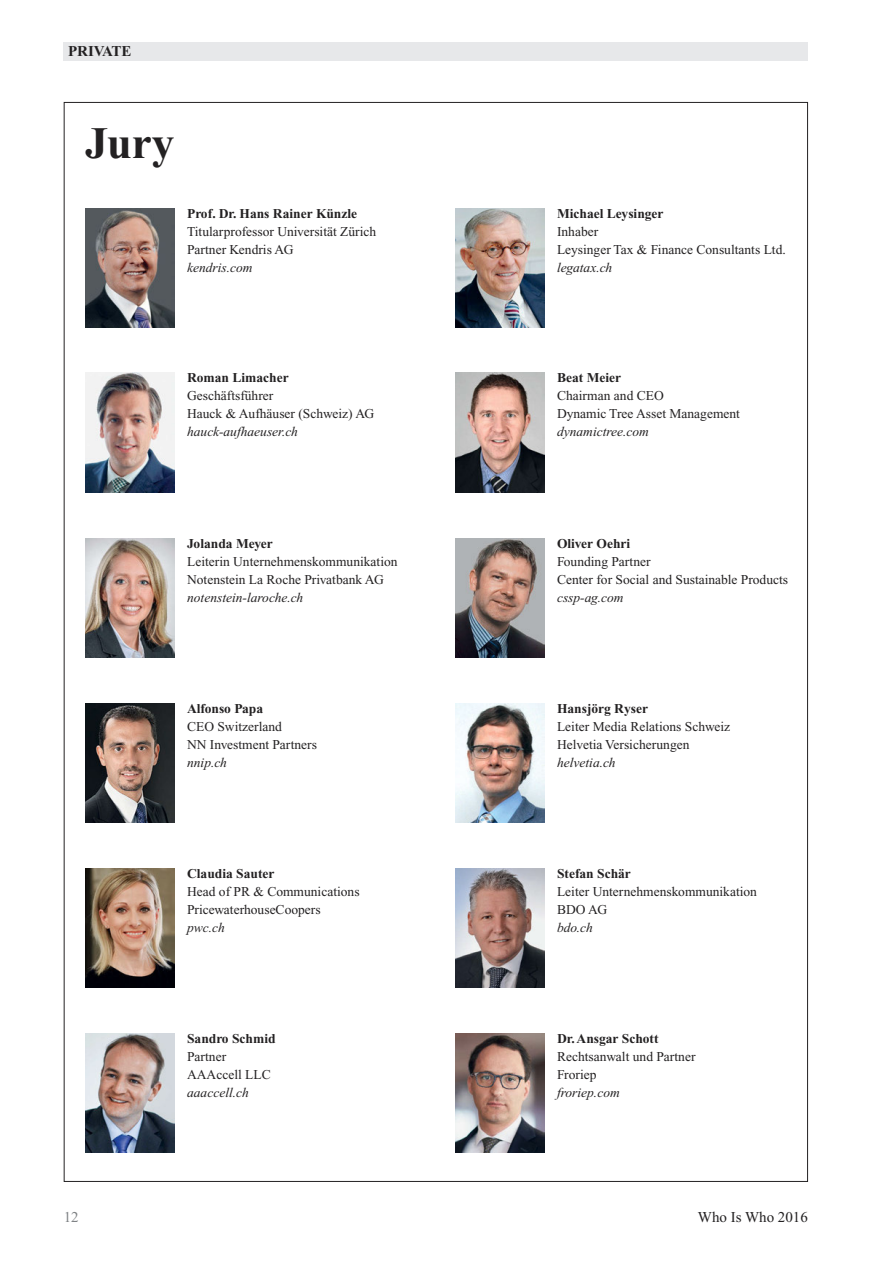
<style>
.page{position:relative;width:893px;height:1263px;background:#fff}
.page>*{position:absolute;margin:0;border:0;box-sizing:border-box;transform-origin:0 0}
.t1{font:700 45px "Times New Roman PS Std";color:#232122}
.t2{font:15px "Times New Roman PS Std";color:#232122}
.t3{font:700 15px "Times New Roman PS Std";color:#232122}
.t4{font:15px "Times New Roman PS Std";color:#7f8285}
.t5{font:13.5px/18px "Times New Roman PS Std";color:#232122}
.t6{font:700 13.5px "Times New Roman PS Std";color:#232122}
.t7{font:italic 13.5px "Times New Roman PS Std";color:#232122}
</style>
<div class="page">
<div style="left:64px;top:43px;width:744px;height:18px;background:#e7e8ea"></div>
<img style="left:455px;top:538px;width:89px;height:119px">
<img style="left:85px;top:538px;width:89px;height:119px">
<img style="left:85px;top:704px;width:89px;height:119px">
<img style="left:455px;top:704px;width:89px;height:119px">
<img style="left:455px;top:373px;width:89px;height:119px">
<img style="left:455px;top:208px;width:89px;height:119px">
<img style="left:85px;top:373px;width:89px;height:119px">
<img style="left:85px;top:208px;width:89px;height:119px">
<img style="left:455px;top:1033px;width:89px;height:119px">
<img style="left:455px;top:869px;width:89px;height:119px">
<img style="left:85px;top:1033px;width:89px;height:119px">
<img style="left:85px;top:869px;width:89px;height:119px">
<p class="t3" style="left:68px;top:46px;width:65px">PrIvate</p>
<h1 class="t1" style="left:85px;top:128px;width:91px">Jury</h1>
<p class="t6" style="left:187px;top:209px;width:171px">Prof. Dr. Hans rainer Künzle</p>
<p class="t5" style="left:187px;top:224px;width:191px">Titularprofessor Universität Zürich<br>Partner Kendris AG</p>
<p class="t7" style="left:187px;top:262px;width:67px">kendris.com</p>
<p class="t6" style="left:187px;top:373px;width:103px">roman Limacher</p>
<p class="t5" style="left:187px;top:388px;width:189px">Geschäftsführer<br>Hauck &amp; Aufhäuser (Schweiz) AG</p>
<p class="t7" style="left:187px;top:427px;width:112px">hauck-aufhaeuser.ch</p>
<p class="t6" style="left:187px;top:539px;width:87px">Jolanda Meyer</p>
<p class="t5" style="left:187px;top:553px;width:212px">Leiterin Unternehmenskommunikation<br>Notenstein La Roche Privatbank AG</p>
<p class="t7" style="left:187px;top:592px;width:118px">notenstein-laroche.ch</p>
<p class="t6" style="left:187px;top:704px;width:78px">alfonso Papa</p>
<p class="t5" style="left:187px;top:719px;width:131px">CEO Switzerland<br>NN Investment Partners</p>
<p class="t7" style="left:187px;top:758px;width:41px">nnip.ch</p>
<p class="t6" style="left:187px;top:869px;width:89px">Claudia Sauter</p>
<p class="t5" style="left:187px;top:884px;width:174px">Head of PR &amp; Communications<br>PricewaterhouseCoopers</p>
<p class="t7" style="left:187px;top:923px;width:39px">pwc.ch</p>
<p class="t6" style="left:187px;top:1034px;width:90px">Sandro Schmid</p>
<p class="t5" style="left:187px;top:1048px;width:85px">Partner<br>AAAccell LLC</p>
<p class="t7" style="left:187px;top:1087px;width:63px">aaaccell.ch</p>
<p class="t6" style="left:557px;top:209px;width:108px">Michael Leysinger</p>
<p class="t5" style="left:557px;top:224px;width:230px">Inhaber<br>Leysinger Tax &amp; Finance Consultants Ltd.</p>
<p class="t7" style="left:557px;top:262px;width:57px">legatax.ch</p>
<p class="t6" style="left:557px;top:373px;width:66px">Beat Meier</p>
<p class="t5" style="left:557px;top:388px;width:184px">Chairman and CEO<br>Dynamic Tree Asset Management</p>
<p class="t7" style="left:557px;top:427px;width:93px">dynamictree.com</p>
<p class="t6" style="left:557px;top:539px;width:75px">Oliver Oehri</p>
<p class="t5" style="left:557px;top:553px;width:233px">Founding Partner<br>Center for Social and Sustainable Products</p>
<p class="t7" style="left:557px;top:592px;width:68px">cssp-ag.com</p>
<p class="t6" style="left:557px;top:704px;width:92px">Hansjörg ryser</p>
<p class="t5" style="left:557px;top:719px;width:175px">Leiter Media Relations Schweiz<br>Helvetia Versicherungen</p>
<p class="t7" style="left:557px;top:758px;width:60px">helvetia.ch</p>
<p class="t6" style="left:557px;top:869px;width:75px">Stefan Schär</p>
<p class="t5" style="left:557px;top:884px;width:201px">Leiter Unternehmenskommunikation<br>BDO AG</p>
<p class="t7" style="left:557px;top:923px;width:37px">bdo.ch</p>
<p class="t6" style="left:557px;top:1034px;width:103px">Dr. ansgar Schott</p>
<p class="t5" style="left:557px;top:1048px;width:140px">Rechtsanwalt und Partner<br>Froriep</p>
<p class="t7" style="left:557px;top:1087px;width:64px">froriep.com</p>
<p class="t4" style="left:64px;top:1212px;width:16px">12</p>
<p class="t2" style="left:698px;top:1212px;width:111px">Who Is Who 2016</p>
</div>
